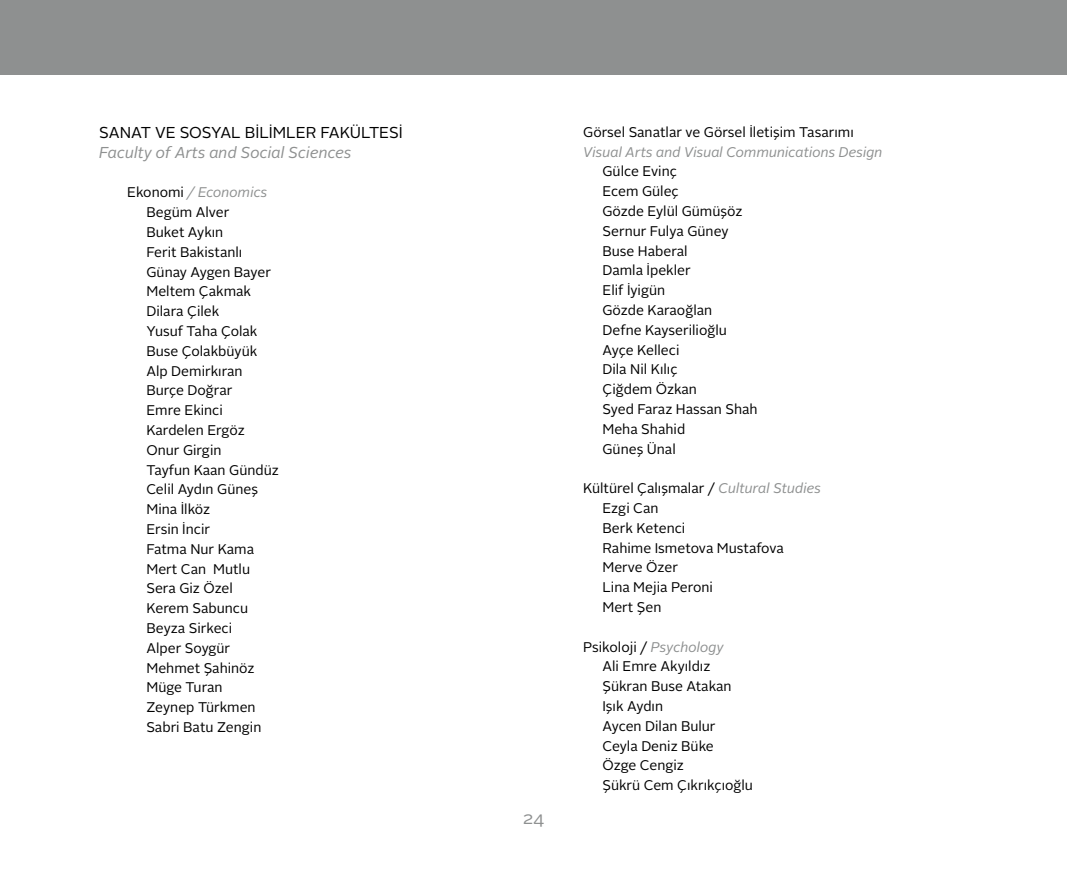
<style>
.page{position:relative;width:1067px;height:869px;background:#fff}
.page>*{position:absolute;margin:0;border:0;box-sizing:border-box;transform-origin:0 0}
.t1{font:17.5px "Alright Sans";color:#8e9090}
.t2{font:15.75px "Alright Sans";color:#000}
.t3{font:italic 15.75px "Alright Sans";color:#8e9090}
.t4{font:14px/19.8px "Alright Sans";color:#000}
.t5{font:italic 14px "Alright Sans";color:#8e9090}
.s1{font-style:italic;color:#8e9090}
</style>
<div class="page">
<div style="left:0;top:0;width:1067px;height:74px;background:#8e9090"></div>
<p class="t2" style="left:99px;top:122px;width:305px">SANAT VE SOSYAL BİLİMLER FAKÜLTESİ</p>
<p class="t3" style="left:99px;top:141px;width:254px">Faculty of Arts and Social Sciences</p>
<p class="t4" style="left:146px;top:183px;width:134px;text-indent:-19px">Ekonomi <span class="s1">/ Economics<br></span>Begüm Alver<br>Buket Aykın<br>Ferit Bakistanlı<br>Günay Aygen Bayer<br>Meltem Çakmak<br>Dilara Çilek<br>Yusuf Taha Çolak<br>Buse Çolakbüyük<br>Alp Demirkıran<br>Burçe Doğrar<br>Emre Ekinci<br>Kardelen Ergöz<br>Onur Girgin<br>Tayfun Kaan Gündüz<br>Celil Aydın Güneş<br>Mina İlköz<br>Ersin İncir<br>Fatma Nur Kama<br>Mert Can Mutlu<br>Sera Giz Özel<br>Kerem Sabuncu<br>Beyza Sirkeci<br>Alper Soygür<br>Mehmet Şahinöz<br>Müge Turan<br>Zeynep Türkmen<br>Sabri Batu Zengin</p>
<p class="t1" style="left:523px;top:805px;width:23px">24</p>
<p class="t4" style="left:583px;top:122px;width:272px">Görsel Sanatlar ve Görsel İletişim Tasarımı</p>
<p class="t5" style="left:583px;top:142px;width:301px">Visual Arts and Visual Communications Design</p>
<p class="t4" style="left:602px;top:162px;width:157px">Gülce Evinç<br>Ecem Güleç<br>Gözde Eylül Gümüşöz<br>Sernur Fulya Güney<br>Buse Haberal<br>Damla İpekler<br>Elif İyigün<br>Gözde Karaoğlan<br>Defne Kayserilioğlu<br>Ayçe Kelleci<br>Dila Nil Kılıç<br>Çiğdem Özkan<br>Syed Faraz Hassan Shah<br>Meha Shahid<br>Güneş Ünal</p>
<p class="t4" style="left:602px;top:478px;width:220px;text-indent:-19px">Kültürel Çalışmalar / <span class="s1">Cultural Studies<br></span>Ezgi Can<br>Berk Ketenci<br>Rahime Ismetova Mustafova<br>Merve Özer<br>Lina Mejia Peroni<br>Mert Şen</p>
<p class="t4" style="left:602px;top:636px;width:152px;text-indent:-19px">Psikoloji / <span class="s1">Psychology<br></span>Ali Emre Akyıldız<br>Şükran Buse Atakan<br>Işık Aydın<br>Aycen Dilan Bulur<br>Ceyla Deniz Büke<br>Özge Cengiz<br>Şükrü Cem Çıkrıkçıoğlu</p>
</div>
